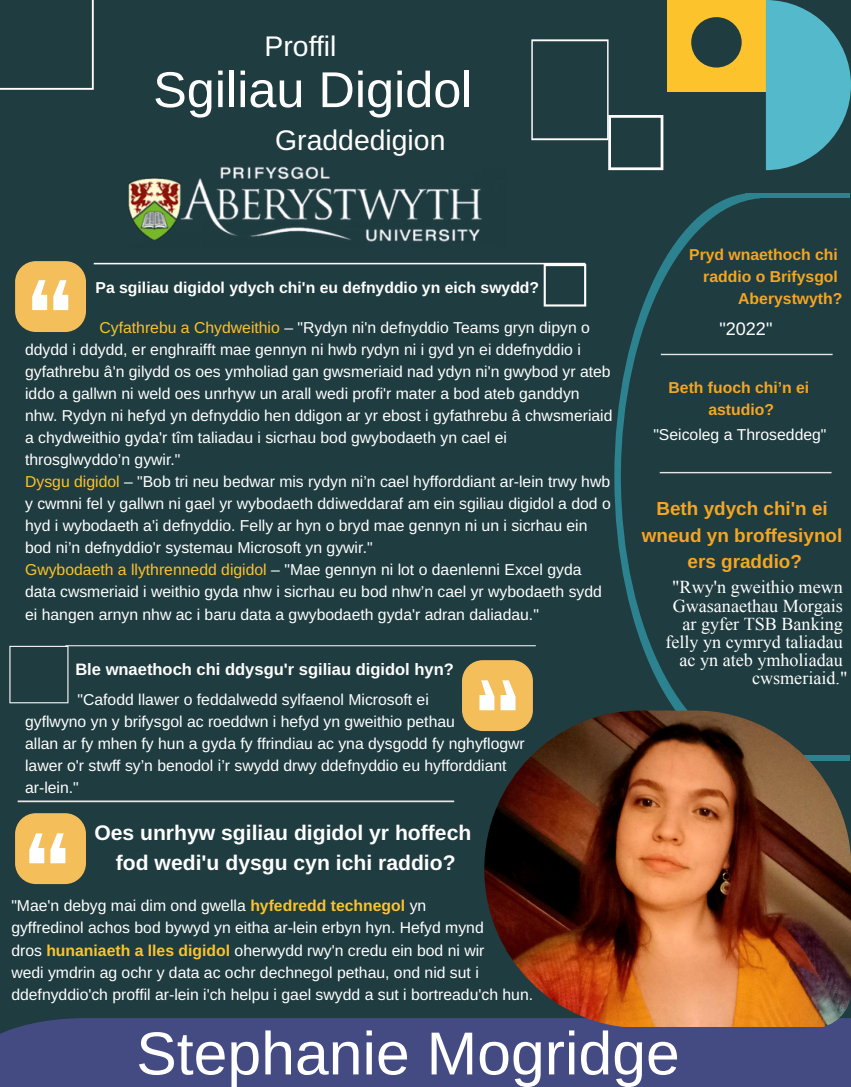
<style>
.page{position:relative;width:851px;height:1087px;background:#fff}
.page>*{position:absolute;margin:0;border:0;box-sizing:border-box;transform-origin:0 0}
.t1{font:60.69px "Arimo";color:#fff}
.t2{font:50.4px "Arimo";color:#fff}
.t3{font:28.35px "Arimo";color:#fff}
.t4{font:700 21.14px "Arimo";color:#fff}
.t5{font:700 18.9px/26.4px "Arimo";color:#f5a623;text-align:center}
.t6{font:18.13px/18.1px "Times New Roman";color:#fff;text-align:right}
.t7{font:18.13px "Arimo";color:#fff}
.t8{font:700 16.52px "Arimo";color:#fff}
.t9{font:15.75px/22px "Arimo";color:#fff}
.t10{font:700 15.75px/22px "Arimo";color:#f5a623;text-align:right}
.t11{font:700 15.75px "Arimo";color:#fff}
.s1{color:#fcc32c}
.s2{font-weight:700;color:#fcc32c}
</style>
<div class="page">
<div style="left:0;top:0;width:850px;height:1087px;background:#1f3c40"></div>
<hr style="left:94px;top:263px;width:491px;height:1px;background:#fff">
<div style="left:0;top:1018px;width:850px;height:69px;background:#444b82"></div>
<svg style="left:614px;top:193px;width:131px;height:368px"></svg>
<div style="left:15px;top:261px;width:71px;height:71px;background:#f4be5a;border-radius:21px"></div>
<svg style="left:53px;top:280px;width:15px;height:30px"></svg>
<svg style="left:32px;top:280px;width:15px;height:30px"></svg>
<hr style="left:65px;top:645px;width:471px;height:1px;background:#fff">
<div style="left:667px;top:0;width:98px;height:92px;background:#fcc32c"></div>
<div style="left:691px;top:17px;width:50px;height:51px;background:#1f3c40;border-radius:50%"></div>
<svg style="left:765px;top:0;width:85px;height:170px"></svg>
<svg style="left:9px;top:646px;width:59px;height:57px"></svg>
<svg style="left:0;top:0;width:94px;height:90px"></svg>
<svg style="left:543px;top:264px;width:43px;height:42px"></svg>
<svg style="left:531px;top:39px;width:132px;height:131px"></svg>
<img style="left:128px;top:166px;width:354px;height:76px">
<div style="left:462px;top:660px;width:71px;height:71px;background:#f4be5a;border-radius:21px"></div>
<hr style="left:18px;top:800px;width:436px;height:2px;background:#e5e5e5">
<div style="left:15px;top:813px;width:71px;height:71px;background:#f4be5a;border-radius:21px"></div>
<svg style="left:479px;top:680px;width:15px;height:30px"></svg>
<svg style="left:500px;top:680px;width:15px;height:30px"></svg>
<svg style="left:621px;top:198px;width:144px;height:512px"></svg>
<img style="left:484px;top:710px;width:366px;height:316px">
<hr style="left:660px;top:354px;width:172px;height:1px;background:#e5e5e5">
<hr style="left:659px;top:472px;width:172px;height:1px;background:#e5e5e5">
<svg style="left:50px;top:833px;width:15px;height:30px"></svg>
<svg style="left:29px;top:833px;width:15px;height:30px"></svg>
<p class="t3" style="left:264px;top:31px;width:73px">Proffil</p>
<p class="t2" style="left:153px;top:61px;width:321px">Sgiliau Digidol</p>
<p class="t3" style="left:275px;top:124px;width:172px">Graddedigion</p>
<p class="t11" style="left:96px;top:279px;width:445px">Pa sgiliau digidol ydych chi'n eu defnyddio yn eich swydd?</p>
<p class="t9" style="left:25px;top:316px;width:589px;text-indent:74px"><span class="s1">Cyfathrebu a Chydweithio</span> – "Rydyn ni'n defnyddio Teams gryn dipyn o ddydd i ddydd, er enghraifft mae gennyn ni hwb rydyn ni i gyd yn ei ddefnyddio i gyfathrebu â'n gilydd os oes ymholiad gan gwsmeriaid nad ydyn ni'n gwybod yr ateb iddo a gallwn ni weld oes unrhyw un arall wedi profi'r mater a bod ateb ganddyn nhw. Rydyn ni hefyd yn defnyddio hen ddigon ar yr ebost i gyfathrebu â chwsmeriaid a chydweithio gyda'r tîm taliadau i sicrhau bod gwybodaeth yn cael ei throsglwyddo’n gywir."</p>
<p class="t9" style="left:25px;top:471px;width:587px"><span class="s1">Dysgu digidol</span> – "Bob tri neu bedwar mis rydyn ni’n cael hyfforddiant ar-lein trwy hwb y cwmni fel y gallwn ni gael yr wybodaeth ddiweddaraf am ein sgiliau digidol a dod o hyd i wybodaeth a'i defnyddio. Felly ar hyn o bryd mae gennyn ni un i sicrhau ein bod ni’n defnyddio'r systemau Microsoft yn gywir."</p>
<p class="t9" style="left:25px;top:559px;width:578px"><span class="s1">Gwybodaeth a llythrennedd digidol</span> – "Mae gennyn ni lot o daenlenni Excel gyda data cwsmeriaid i weithio gyda nhw i sicrhau eu bod nhw’n cael yr wybodaeth sydd ei hangen arnyn nhw ac i baru data a gwybodaeth gyda'r adran daliadau."</p>
<p class="t8" style="left:75px;top:660px;width:380px">Ble wnaethoch chi ddysgu'r sgiliau digidol hyn?</p>
<p class="t9" style="left:77px;top:688px;width:353px">"Cafodd llawer o feddalwedd sylfaenol Microsoft ei</p>
<p class="t9" style="left:25px;top:710px;width:431px">gyflwyno yn y brifysgol ac roeddwn i hefyd yn gweithio pethau</p>
<p class="t9" style="left:25px;top:732px;width:501px">allan ar fy mhen fy hun a gyda fy ffrindiau ac yna dysgodd fy nghyflogwr lawer o'r stwff sy’n benodol i’r swydd drwy ddefnyddio eu hyfforddiant</p>
<p class="t9" style="left:25px;top:777px;width:55px">ar-lein."</p>
<p class="t4" style="left:94px;top:821px;width:378px">Oes unrhyw sgiliau digidol yr hoffech</p>
<p class="t4" style="left:116px;top:851px;width:341px">fod wedi'u dysgu cyn ichi raddio?</p>
<p class="t10" style="left:689px;top:244px;width:155px">Pryd wnaethoch chi raddio o Brifysgol<br>Aberystwyth?</p>
<p class="t7" style="left:719px;top:319px;width:55px">"2022"</p>
<p class="t10" style="left:668px;top:376px;width:142px;text-align:center">Beth fuoch chi’n ei astudio?</p>
<p class="t9" style="left:653px;top:423px;width:175px">"Seicoleg a Throseddeg"</p>
<p class="t5" style="left:642px;top:495px;width:202px">Beth ydych chi'n ei wneud yn broffesiynol ers graddio?</p>
<p class="t6" style="left:665px;top:578px;width:183px">"Rwy'n gweithio mewn<br>Gwasanaethau Morgais ar gyfer TSB Banking felly yn cymryd taliadau ac yn ateb ymholiadau cwsmeriaid."</p>
<p class="t9" style="left:11px;top:895px;width:416px">"Mae'n debyg mai dim ond gwella <span class="s2">hyfedredd technegol</span> yn</p>
<p class="t9" style="left:11px;top:917px;width:474px">gyffredinol achos bod bywyd yn eitha ar-lein erbyn hyn. Hefyd mynd</p>
<p class="t9" style="left:11px;top:939px;width:474px">dros <span class="s2">hunaniaeth a lles digidol</span> oherwydd rwy'n credu ein bod ni wir</p>
<p class="t9" style="left:11px;top:961px;width:523px">wedi ymdrin ag ochr y data ac ochr dechnegol pethau, ond nid sut i ddefnyddio'ch proffil ar-lein i'ch helpu i gael swydd a sut i bortreadu'ch hun.</p>
<p class="t1" style="left:136px;top:1019px;width:545px">Stephanie Mogridge</p>
</div>
